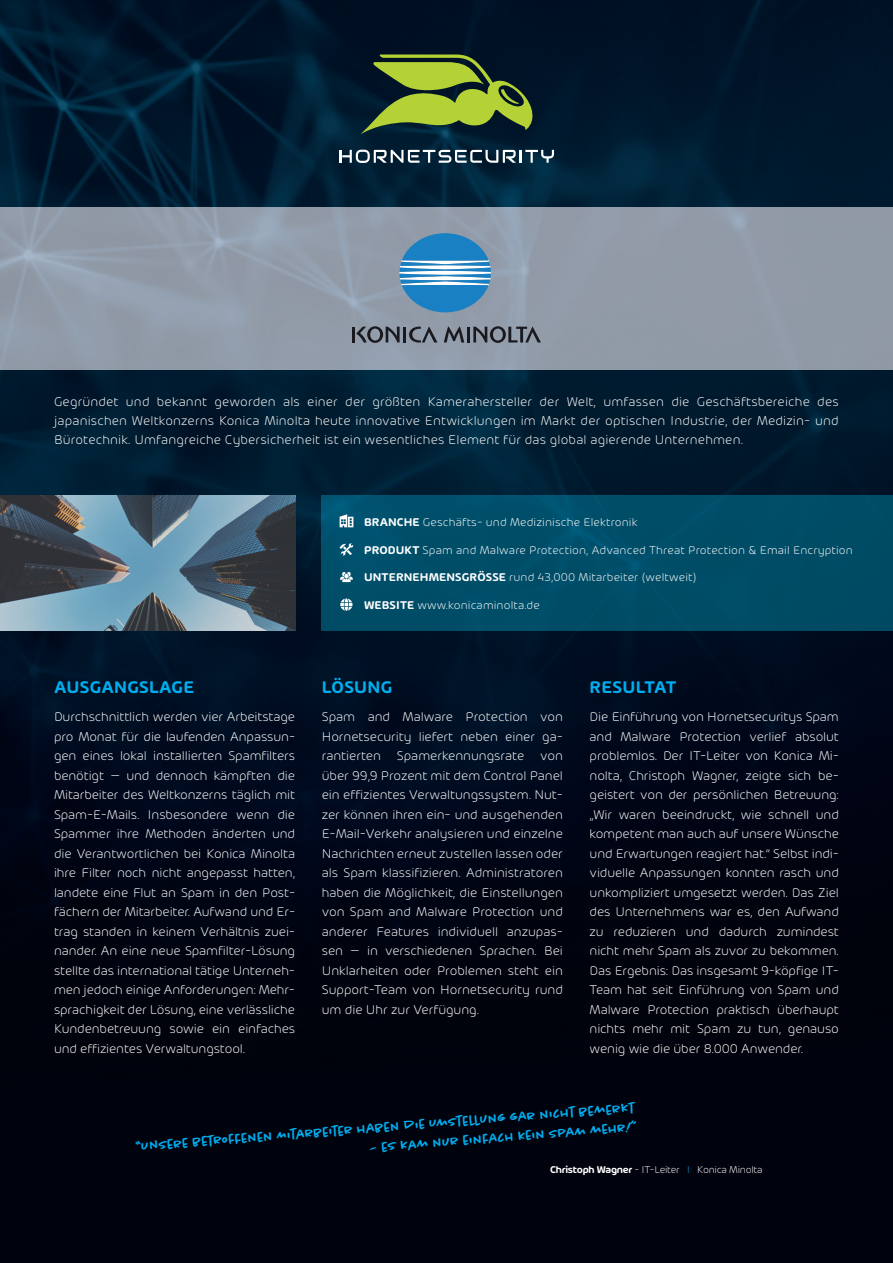
<style>
.page{position:relative;width:893px;height:1263px;background:#fff}
.page>*{position:absolute;margin:0;border:0;box-sizing:border-box;transform-origin:0 0}
.t1{font:600 18px "Hornet";letter-spacing:.015em;color:#00aeef}
.t2{font:300 13.5px/19.5px "Hornet";letter-spacing:-.01em;color:#fff;text-align:justify}
.t3{font:500 13.5px "Chantal";color:#00aeef}
.t4{font:300 12px "Hornet";letter-spacing:.01em;color:#fff}
.t5{font:300 10.5px "Hornet";letter-spacing:-.025em;color:#fff}
.s1{font-weight:600}
.s2{color:#00aeef}
</style>
<div class="page">
<img style="left:315px;top:0;width:578px;height:207px">
<img style="left:0;top:0;width:315px;height:207px">
<img style="left:0;top:369px;width:52px;height:894px">
<img style="left:105px;top:207px;width:788px;height:319px">
<img style="left:52px;top:369px;width:53px;height:894px">
<img style="left:104px;top:526px;width:263px;height:737px">
<img style="left:367px;top:630px;width:526px;height:633px">
<svg style="left:339px;top:150px;width:215px;height:13px"></svg>
<svg style="left:360px;top:55px;width:176px;height:79px;background:#56702f"></svg>
<div style="left:322px;top:495px;width:571px;height:135px;background:#004d67"></div>
<svg style="left:340px;top:543px;width:13px;height:13px"></svg>
<svg style="left:340px;top:572px;width:13px;height:10px"></svg>
<svg style="left:340px;top:598px;width:12px;height:13px"></svg>
<img style="left:0;top:495px;width:295px;height:135px">
<svg style="left:340px;top:514px;width:13px;height:13px"></svg>
<svg style="left:399px;top:233px;width:92px;height:79px;background:#599ac6"></svg>
<hr style="left:352px;top:327px;width:3px;height:15px;background:#1a191e">
<hr style="left:403px;top:327px;width:3px;height:15px;background:#1a191e">
<hr style="left:467px;top:327px;width:3px;height:15px;background:#1a191e">
<svg style="left:409px;top:326px;width:28px;height:16px"></svg>
<svg style="left:356px;top:326px;width:44px;height:17px"></svg>
<svg style="left:473px;top:326px;width:68px;height:17px"></svg>
<svg style="left:444px;top:326px;width:20px;height:16px"></svg>
<p class="t2" style="left:54px;top:390px;width:786px">Gegründet und bekannt geworden als einer der größten Kamerahersteller der Welt, umfassen die Geschäftsbereiche des japanischen Weltkonzerns Konica Minolta heute innovative Entwicklungen im Markt der optischen Industrie, der Medizin- und Bürotechnik. Umfangreiche Cybersicherheit ist ein wesentliches Element für das global agierende Unternehmen.</p>
<p class="t4" style="left:364px;top:514px;width:275px"><span class="s1">BRANCHE</span> Geschäfts- und Medizinische Elektronik</p>
<p class="t4" style="left:364px;top:541px;width:490px"><span class="s1">PRODUKT</span> Spam and Malware Protection, Advanced Threat Protection &amp; Email Encryption</p>
<p class="t4" style="left:364px;top:569px;width:334px"><span class="s1">UNTERNEHMENSGRÖSSE</span> rund 43,000 Mitarbeiter (weltweit)</p>
<p class="t4" style="left:364px;top:596px;width:177px"><span class="s1">WEBSITE</span> www.konicaminolta.de</p>
<h1 class="t1" style="left:54px;top:674px;width:142px">AUSGANGSLAGE</h1>
<h1 class="t1" style="left:322px;top:674px;width:72px">LÖSUNG</h1>
<h1 class="t1" style="left:590px;top:674px;width:88px">RESULTAT</h1>
<p class="t2" style="left:54px;top:706px;width:243px">Durchschnittlich werden vier Arbeitstage pro Monat für die laufenden Anpassun&shy;gen eines lokal installierten Spamfilters benötigt – und dennoch kämpften die Mitarbeiter des Weltkonzerns täglich mit Spam-E-Mails. Insbesondere wenn die Spammer ihre Methoden änderten und die Verantwortlichen bei Konica Minolta ihre Filter noch nicht angepasst hatten, landete eine Flut an Spam in den Post&shy;fächern der Mitarbeiter. Aufwand und Er&shy;trag standen in keinem Verhältnis zuei&shy;nander. An eine neue Spamfilter-Lösung stellte das international tätige Unterneh&shy;men jedoch einige Anforderungen: Mehr&shy;sprachigkeit der Lösung, eine verlässliche Kundenbetreuung sowie ein einfaches und effizientes Verwaltungstool.</p>
<p class="t2" style="left:322px;top:706px;width:243px">Spam and Malware Protection von Hornetsecurity liefert neben einer ga&shy;rantierten Spamerkennungsrate von über 99,9 Prozent mit dem Control Panel ein effizientes Verwaltungssystem. Nut&shy;zer können ihren ein- und ausgehenden E-Mail-Verkehr analysieren und einzelne Nachrichten erneut zustellen lassen oder als Spam klassifizieren. Administratoren haben die Möglichkeit, die Einstellungen von Spam and Malware Protection und anderer Features individuell anzupas&shy;sen – in verschiedenen Sprachen. Bei Unklarheiten oder Problemen steht ein Support-Team von Hornetsecurity rund um die Uhr zur Verfügung.</p>
<p class="t2" style="left:590px;top:706px;width:251px">Die Einführung von Hornetsecuritys Spam and Malware Protection verlief absolut problemlos. Der IT-Leiter von Konica Mi&shy;nolta, Christoph Wagner, zeigte sich be&shy;geistert von der persönlichen Betreuung: „Wir waren beeindruckt, wie schnell und kompetent man auch auf unsere Wünsche und Erwartungen reagiert hat.“ Selbst indi&shy;viduelle Anpassungen konnten rasch und unkompliziert umgesetzt werden. Das Ziel des Unternehmens war es, den Aufwand zu reduzieren und dadurch zumindest nicht mehr Spam als zuvor zu bekommen.<br>Das Ergebnis: Das insgesamt 9-köpfige IT-Team hat seit Einführung von Spam und Malware Protection praktisch überhaupt nichts mehr mit Spam zu tun, genauso wenig wie die über 8.000 Anwender.</p>
<p class="t3" style="left:136px;top:1136px;width:501px;rotate:-4deg">“Unsere betroffenen Mitarbeiter haben die Umstellung gar nicht bemerkt</p>
<p class="t3" style="left:369px;top:1138px;width:269px;rotate:-4deg">– es kam nur einfach kein Spam mehr!”</p>
<p class="t5" style="left:550px;top:1162px;width:214px"><span class="s1">Christoph Wagner</span> - IT-Leiter <span class="s2">I</span> Konica Minolta</p>
</div>
